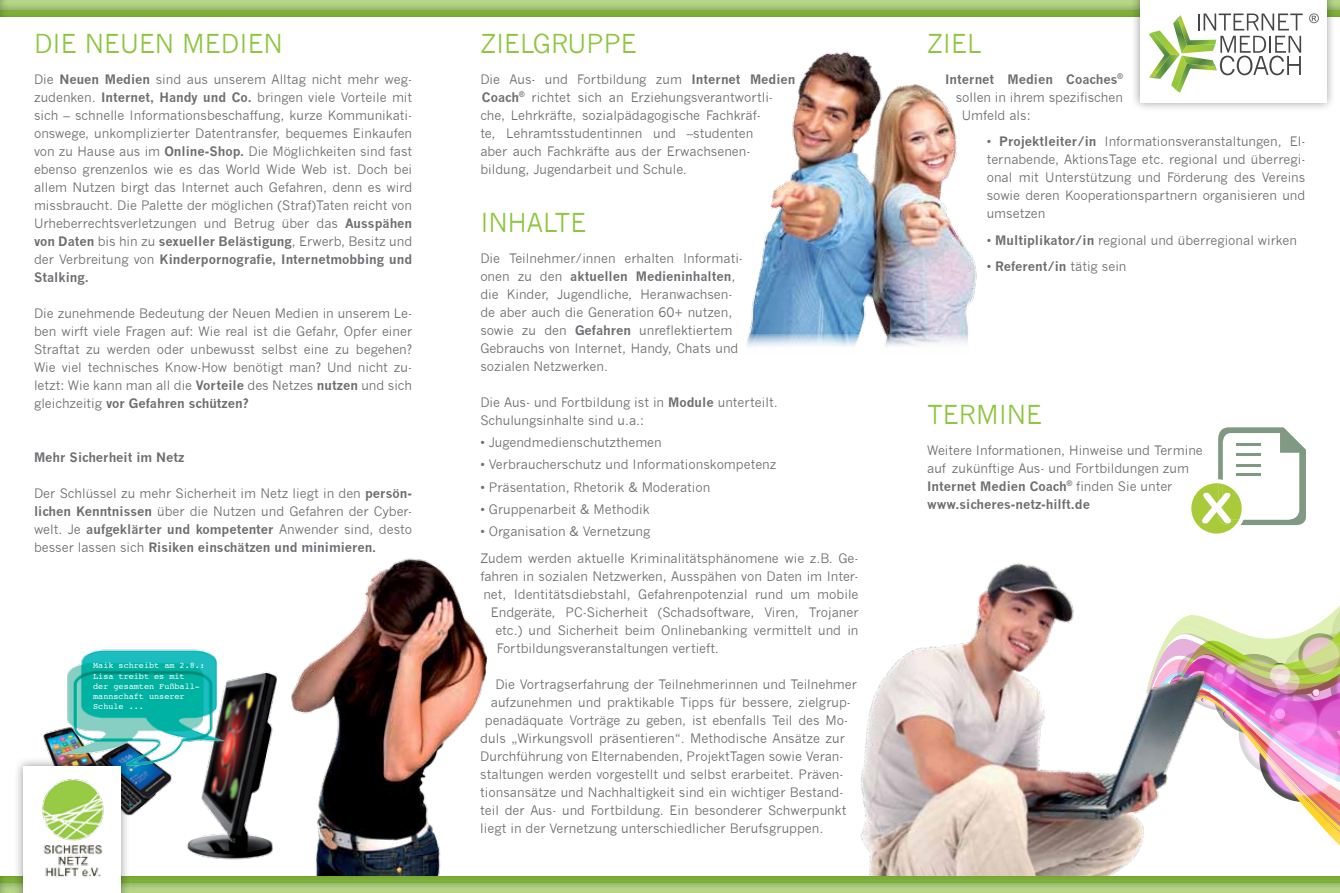
<style>
.page{position:relative;width:1340px;height:893px;background:#fff}
.page>*{position:absolute;margin:0;border:0;box-sizing:border-box;transform-origin:0 0}
.t1{font:25.5px "News Gothic";color:#8dc63f}
.t2{font:12.75px/18px "News Gothic";color:#6d6e71}
.t3{font:700 12.75px "News Gothic";color:#6d6e71}
.t4{font:8.4px/10.2px "Courier";color:#fff}
.s1{font-weight:700}
.s2{font-weight:400}
</style>
<div class="page">
<img style="left:316px;top:558px;width:172px;height:317px">
<img style="left:186px;top:660px;width:157px;height:205px">
<img style="left:130px;top:786px;width:36px;height:30px">
<img style="left:43px;top:649px;width:209px;height:137px">
<div style="left:0;top:6px;width:1339px;height:12px;background:#7aac36"></div>
<div style="left:0;top:0;width:1339px;height:11px;background:#000;opacity:.4"></div>
<div style="left:1130px;top:0;width:206px;height:112px;background:#000;opacity:.4"></div>
<div style="left:1139px;top:0;width:187px;height:102px;background:#fff"></div>
<svg style="left:1149px;top:14px;width:153px;height:79px"></svg>
<img style="left:1272px;top:606px;width:67px;height:239px">
<img style="left:860px;top:563px;width:412px;height:312px">
<div style="left:0;top:875px;width:1339px;height:12px;background:#7aac36"></div>
<div style="left:0;top:882px;width:1339px;height:11px;background:#000;opacity:.4"></div>
<div style="left:14px;top:756px;width:116px;height:137px;background:#000;opacity:.4"></div>
<div style="left:23px;top:766px;width:97px;height:127px;background:#fff"></div>
<img style="left:42px;top:779px;width:62px;height:99px">
<img style="left:749px;top:51px;width:228px;height:283px">
<svg style="left:747px;top:334px;width:221px;height:13px"></svg>
<svg style="left:1191px;top:427px;width:114px;height:107px"></svg>
<svg style="left:1309px;top:13px;width:9px;height:10px"></svg>
<h1 class="t1" style="left:34px;top:29px;width:250px">DIE NEUEN MEDIEN</h1>
<p class="t2" style="left:34px;top:70px;width:380px;text-align:justify">Die <span class="s1">Neuen Medien</span> sind aus unserem Alltag nicht mehr weg&shy;zudenken. <span class="s1">Internet, Handy und Co.</span> bringen viele Vorteile mit sich – schnelle Informationsbeschaffung, kurze Kommunikati&shy;onswege, unkomplizierter Datentransfer, bequemes Einkaufen von zu Hause aus im <span class="s1">Online-Shop.</span> Die Möglichkeiten sind fast ebenso grenzenlos wie es das World Wide Web ist. Doch bei allem Nutzen birgt das Internet auch Gefahren, denn es wird missbraucht. Die Palette der möglichen (Straf)Taten reicht von Urheberrechtsverletzungen und Betrug über das <span class="s1">Ausspähen von Daten</span> bis hin zu <span class="s1">sexueller Belästigung</span>, Erwerb, Besitz und der Verbreitung von <span class="s1">Kinderpornografie, Internetmobbing und Stalking.</span></p>
<p class="t2" style="left:34px;top:304px;width:380px;text-align:justify">Die zunehmende Bedeutung der Neuen Medien in unserem Le&shy;ben wirft viele Fragen auf: Wie real ist die Gefahr, Opfer einer Straftat zu werden oder unbewusst selbst eine zu begehen?<br>Wie viel technisches Know-How benötigt man? Und nicht zu&shy;letzt: Wie kann man all die <span class="s1">Vorteile</span> des Netzes <span class="s1">nutzen</span> und sich gleichzeitig <span class="s1">vor Gefahren schützen?</span></p>
<p class="t3" style="left:34px;top:449px;width:152px">Mehr Sicherheit im Netz</p>
<p class="t2" style="left:34px;top:484px;width:379px;text-align:justify">Der Schlüssel zu mehr Sicherheit im Netz liegt in den <span class="s1">persön&shy;lichen Kenntnissen</span> über die Nutzen und Gefahren der Cyber&shy;welt. Je <span class="s1">aufgeklärter und kompetenter</span> Anwender sind, desto besser lassen sich <span class="s1">Risiken einschätzen und minimieren.</span></p>
<p class="t4" style="left:93px;top:660px;width:113px">Maik schreibt am 2.8.:<br>Lisa treibt es mit<br>der gesamten Fußball&shy;mannschaft unserer<br>Schule ...</p>
<h1 class="t1" style="left:480px;top:29px;width:158px">ZIELGRUPPE</h1>
<p class="t2" style="left:480px;top:70px;width:316px">Die Aus- und Fortbildung zum <span class="s1">Internet Medien Coach</span><sup>®</sup> richtet sich an Erziehungsverantwortli&shy;che, Lehrkräfte, sozialpädagogische Fachkräf-<br>te, Lehramtsstudentinnen und –studenten<br>aber auch Fachkräfte aus der Erwachsenen&shy;bildung, Jugendarbeit und Schule.</p>
<h1 class="t1" style="left:480px;top:208px;width:107px">INHALTE</h1>
<p class="t2" style="left:480px;top:249px;width:264px">Die Teilnehmer/innen erhalten Informati&shy;onen zu den <span class="s1">aktuellen Medieninhalten</span>, die Kinder, Jugendliche, Heranwachsen&shy;de aber auch die Generation 60+ nutzen, sowie zu den <span class="s1">Gefahren</span> unreflektiertem Gebrauchs von Internet, Handy, Chats und sozialen Netzwerken.</p>
<p class="t2" style="left:480px;top:393px;width:299px">Die Aus- und Fortbildung ist in <span class="s1">Module</span> unterteilt.<br>Schulungsinhalte sind u.a.:</p>
<p class="t2" style="left:480px;top:434px;width:183px">• Jugendmedienschutzthemen</p>
<p class="t2" style="left:480px;top:456px;width:298px">• Verbraucherschutz und Informationskompetenz</p>
<p class="t2" style="left:480px;top:478px;width:231px">• Präsentation, Rhetorik &amp; Moderation</p>
<p class="t2" style="left:480px;top:500px;width:171px">• Gruppenarbeit &amp; Methodik</p>
<p class="t2" style="left:480px;top:518px;width:379px;line-height:26.5px">• Organisation &amp; Vernetzung<br>Zudem werden aktuelle Kriminalitätsphänomene wie z.B. Ge-</p>
<p class="t2" style="left:480px;top:567px;width:379px">fahren in sozialen Netzwerken, Ausspähen von Daten im Inter-</p>
<p class="t2" style="left:483px;top:585px;width:376px">net, Identitätsdiebstahl, Gefahrenpotenzial rund um mobile</p>
<p class="t2" style="left:491px;top:603px;width:369px">Endgeräte, PC-Sicherheit (Schadsoftware, Viren, Trojaner</p>
<p class="t2" style="left:495px;top:621px;width:364px">etc.) und Sicherheit beim Onlinebanking vermittelt und in</p>
<p class="t2" style="left:497px;top:639px;width:224px">Fortbildungsveranstaltungen vertieft.</p>
<p class="t2" style="left:495px;top:675px;width:363px">Die Vortragserfahrung der Teilnehmerinnen und Teilnehmer</p>
<p class="t2" style="left:491px;top:693px;width:361px">aufzunehmen und praktikable Tipps für bessere, zielgrup-</p>
<p class="t2" style="left:485px;top:711px;width:364px">penadäquate Vorträge zu geben, ist ebenfalls Teil des Mo-</p>
<p class="t2" style="left:480px;top:729px;width:366px">duls „Wirkungsvoll präsentieren“. Methodische Ansätze zur</p>
<p class="t2" style="left:480px;top:747px;width:364px">Durchführung von Elternabenden, ProjektTagen sowie Veran-</p>
<p class="t2" style="left:480px;top:765px;width:365px">staltungen werden vorgestellt und selbst erarbeitet. Präven-</p>
<p class="t2" style="left:480px;top:783px;width:364px">tionsansätze und Nachhaltigkeit sind ein wichtiger Bestand-</p>
<p class="t2" style="left:480px;top:801px;width:367px">teil der Aus- und Fortbildung. Ein besonderer Schwerpunkt</p>
<p class="t2" style="left:480px;top:819px;width:344px">liegt in der Vernetzung unterschiedlicher Berufsgruppen.</p>
<h1 class="t1" style="left:927px;top:29px;width:56px">ZIEL</h1>
<p class="t3" style="left:945px;top:71px;width:179px">Internet Medien Coaches<sup>®</sup></p>
<p class="t2" style="left:955px;top:88px;width:169px">sollen in ihrem spezifischen</p>
<p class="t2" style="left:961px;top:106px;width:70px">Umfeld als:</p>
<p class="t2" style="left:986px;top:133px;width:320px;text-align:justify">• <span class="s1">Projektleiter/in</span> Informationsveranstaltungen, El&shy;ternabende, AktionsTage etc. regional und überregi&shy;onal mit Unterstützung und Förderung des Vereins sowie deren Kooperationspartnern organisieren und umsetzen</p>
<p class="t2" style="left:986px;top:231px;width:312px">• <span class="s1">Multiplikator/in</span> regional und überregional wirken</p>
<p class="t3" style="left:986px;top:259px;width:141px"><span class="s2">•</span> Referent/in <span class="s2">tätig sein</span></p>
<h1 class="t1" style="left:927px;top:400px;width:117px">TERMINE</h1>
<p class="t2" style="left:927px;top:441px;width:277px">Weitere Informationen, Hinweise und Termine auf zukünftige Aus- und Fortbildungen zum <span class="s1">Internet Medien Coach</span><sup>®</sup> finden Sie unter <span class="s1">www.sicheres-netz-hilft.de</span></p>
</div>
